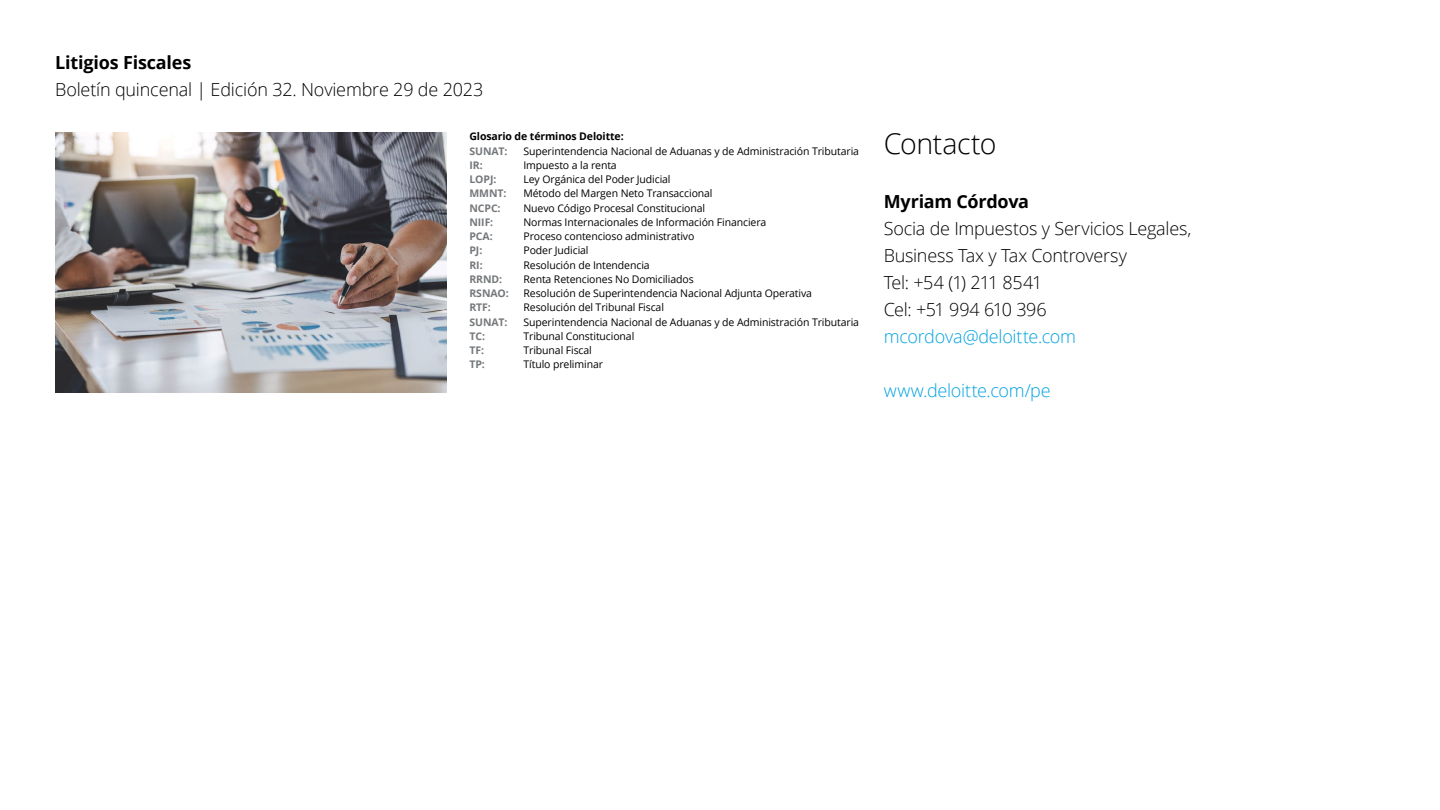
<style>
.page{position:relative;width:1440px;height:810px;background:#fff}
.page>*{position:absolute;margin:0;border:0;box-sizing:border-box;transform-origin:0 0}
.t1{font:300 28.5px "Open Sans";letter-spacing:-.015em;color:#000}
.t2{font:300 18px/27px "Open Sans";letter-spacing:-.01em;color:#000}
.t3{font:300 18px "Open Sans";letter-spacing:-.015em;color:#00a2e0}
.t4{font:700 18px "Open Sans";letter-spacing:-.01em;color:#000}
.t5{font:10.5px "Open Sans";letter-spacing:-.01em;color:#000}
.t6{font:700 10.5px "Open Sans";letter-spacing:-.01em;color:#75787b}
.t7{font:700 10.5px "Open Sans";letter-spacing:-.01em;color:#000}
</style>
<div class="page">
<img style="left:56px;top:132px;width:391px;height:261px">
<h2 class="t4" style="left:55px;top:50px;width:138px">Litigios Fiscales</h2>
<h2 class="t2" style="left:55px;top:76px;width:430px">Boletín quincenal | Edición 32. Noviembre 29 de 2023</h2>
<p class="t7" style="left:470px;top:129px;width:156px">Glosario de términos Deloitte:</p>
<p class="t6" style="left:470px;top:143px;width:40px">SUNAT:</p>
<p class="t5" style="left:524px;top:144px;width:337px">Superintendencia Nacional de Aduanas y de Administración Tributaria</p>
<p class="t6" style="left:470px;top:158px;width:15px">IR:</p>
<p class="t5" style="left:524px;top:158px;width:95px">Impuesto a la renta</p>
<p class="t6" style="left:470px;top:172px;width:28px">LOPJ:</p>
<p class="t5" style="left:524px;top:172px;width:149px">Ley Orgánica del Poder Judicial</p>
<p class="t6" style="left:470px;top:186px;width:38px">MMNT:</p>
<p class="t5" style="left:524px;top:186px;width:191px">Método del Margen Neto Transaccional</p>
<p class="t6" style="left:470px;top:200px;width:33px">NCPC:</p>
<p class="t5" style="left:524px;top:201px;width:183px">Nuevo Código Procesal Constitucional</p>
<p class="t6" style="left:470px;top:215px;width:25px">NIIF:</p>
<p class="t5" style="left:524px;top:215px;width:244px">Normas Internacionales de Información Financiera</p>
<p class="t6" style="left:470px;top:229px;width:25px">PCA:</p>
<p class="t5" style="left:524px;top:229px;width:172px">Proceso contencioso administrativo</p>
<p class="t6" style="left:470px;top:243px;width:14px">PJ:</p>
<p class="t5" style="left:524px;top:243px;width:67px">Poder Judicial</p>
<p class="t6" style="left:470px;top:257px;width:15px">RI:</p>
<p class="t5" style="left:524px;top:258px;width:128px">Resolución de Intendencia</p>
<p class="t6" style="left:470px;top:272px;width:34px">RRND:</p>
<p class="t5" style="left:524px;top:272px;width:172px">Renta Retenciones No Domiciliados</p>
<p class="t6" style="left:470px;top:286px;width:41px">RSNAO:</p>
<p class="t5" style="left:524px;top:286px;width:290px">Resolución de Superintendencia Nacional Adjunta Operativa</p>
<p class="t6" style="left:470px;top:300px;width:23px">RTF:</p>
<p class="t5" style="left:524px;top:300px;width:142px">Resolución del Tribunal Fiscal</p>
<p class="t6" style="left:470px;top:314px;width:40px">SUNAT:</p>
<p class="t5" style="left:524px;top:315px;width:337px">Superintendencia Nacional de Aduanas y de Administración Tributaria</p>
<p class="t6" style="left:470px;top:329px;width:17px">TC:</p>
<p class="t5" style="left:524px;top:329px;width:112px">Tribunal Constitucional</p>
<p class="t6" style="left:470px;top:343px;width:16px">TF:</p>
<p class="t5" style="left:524px;top:343px;width:70px">Tribunal Fiscal</p>
<p class="t6" style="left:470px;top:357px;width:17px">TP:</p>
<p class="t5" style="left:524px;top:357px;width:81px">Título preliminar</p>
<h1 class="t1" style="left:884px;top:124px;width:114px">Contacto</h1>
<h2 class="t4" style="left:884px;top:189px;width:147px">Myriam Córdova</h2>
<h2 class="t2" style="left:884px;top:215px;width:309px">Socia de Impuestos y Servicios Legales,<br>Business Tax y Tax Controversy<br>Tel: +54 (1) 211 8541<br>Cel: +51 994 610 396</h2>
<h2 class="t3" style="left:884px;top:324px;width:194px">mcordova@deloitte.com</h2>
<h2 class="t3" style="left:884px;top:378px;width:168px">www.deloitte.com/pe</h2>
</div>
